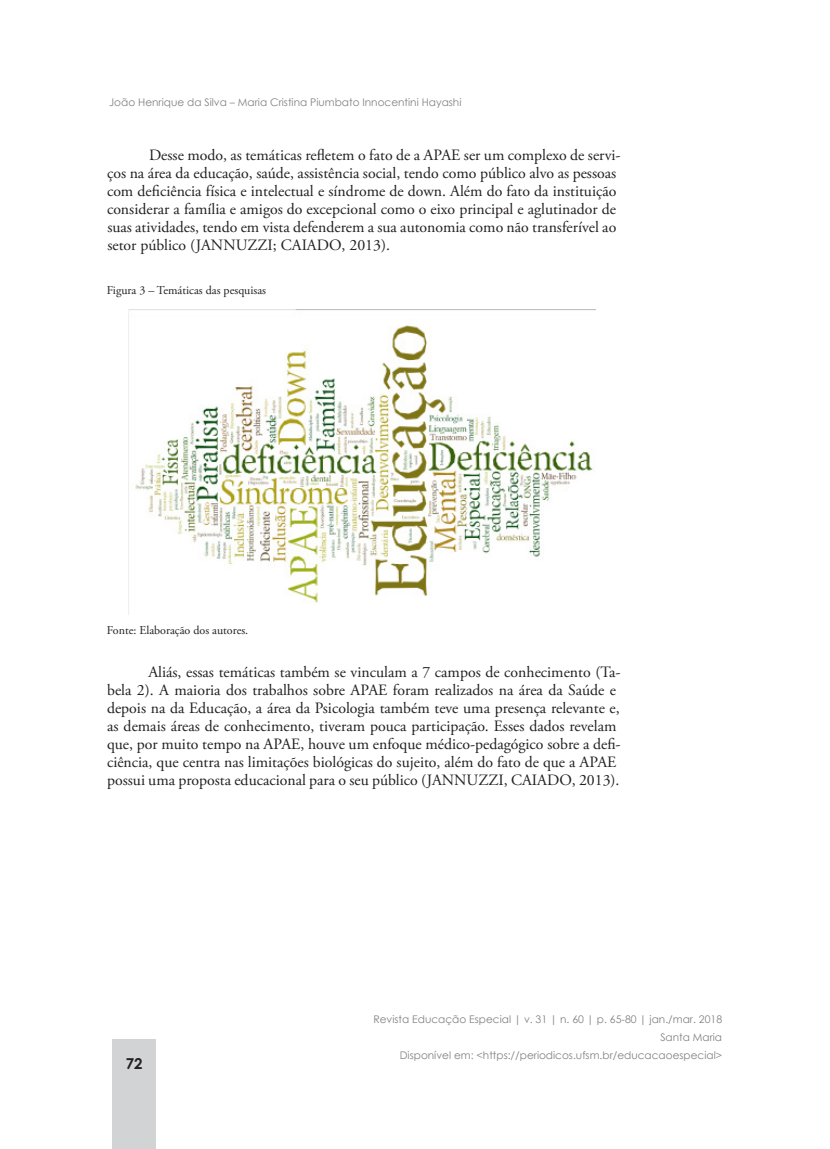
<style>
.page{position:relative;width:830px;height:1149px;background:#fff}
.page>*{position:absolute;margin:0;border:0;box-sizing:border-box;transform-origin:0 0}
.Normal{font:15.75px/18px "Adobe Garamond Pro";color:#231f20}
.t1{font:700 15px "Century Gothic";color:#231f20}
.Legenda_Tabelas{font:12px "Adobe Garamond Pro";color:#231f20}
.t2{font:10.5px/18px "Century Gothic";color:#808285;text-align:right}
</style>
<div class="page">
<div style="left:112px;top:1039px;width:44px;height:109px;background:#d1d3d4"></div>
<img style="left:128px;top:309px;width:467px;height:305px">
<p class="t2" style="left:109px;top:93px;width:353px">João Henrique da Silva – Maria Cristina Piumbato Innocentini Hayashi</p>
<p class="Normal" style="left:107px;top:147px;width:515px;text-indent:42px">Desse modo, as temáticas refletem o fato de a APAE ser um complexo de servi&shy;ços na área da educação, saúde, assistência social, tendo como público alvo as pessoas com deficiência física e intelectual e síndrome de down. Além do fato da instituição considerar a família e amigos do excepcional como o eixo principal e aglutinador de suas atividades, tendo em vista defenderem a sua autonomia como não transferível ao setor público (JANNUZZI; CAIADO, 2013).</p>
<p class="Legenda_Tabelas" style="left:107px;top:283px;width:161px">Figura 3 – Temáticas das pesquisas</p>
<p class="Legenda_Tabelas" style="left:107px;top:623px;width:143px">Fonte: Elaboração dos autores.</p>
<p class="Normal" style="left:107px;top:663px;width:515px;text-indent:41px">Aliás, essas temáticas também se vinculam a 7 campos de conhecimento (Ta&shy;bela 2). A maioria dos trabalhos sobre APAE foram realizados na área da Saúde e depois na da Educação, a área da Psicologia também teve uma presença relevante e, as demais áreas de conhecimento, tiveram pouca participação. Esses dados revelam que, por muito tempo na APAE, houve um enfoque médico-pedagógico sobre a defi&shy;ciência, que centra nas limitações biológicas do sujeito, além do fato de que a APAE possui uma proposta educacional para o seu público (JANNUZZI, CAIADO, 2013).</p>
<p class="t1" style="left:126px;top:1051px;width:18px">72</p>
<p class="t2" style="left:373px;top:1009px;width:350px">Revista Educação Especial | v. 31 | n. 60 | p. 65-80 | jan./mar. 2018<br>Santa Maria<br>Disponível em: &lt;https://periodicos.ufsm.br/educacaoespecial&gt;</p>
</div>
